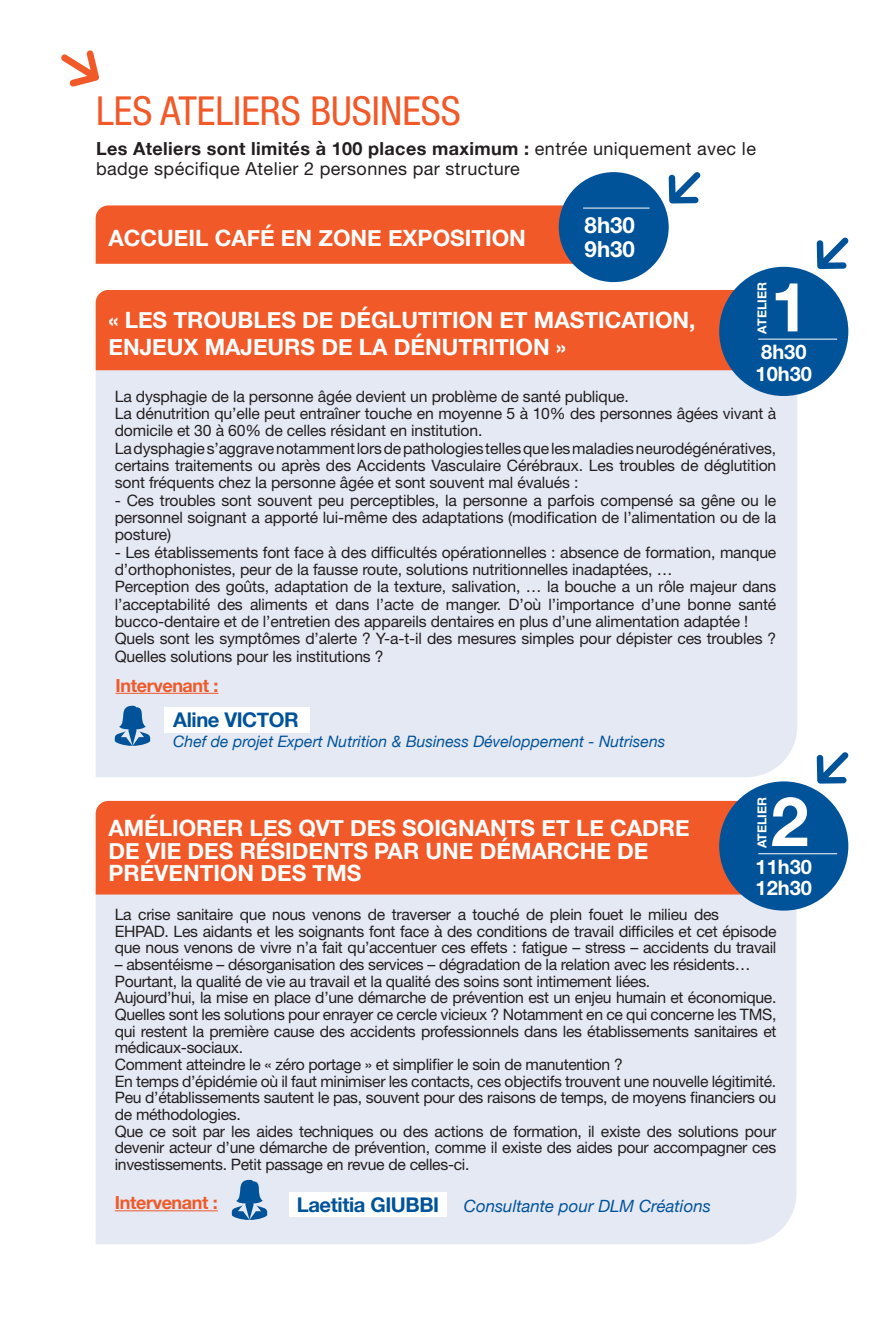
<style>
.page{position:relative;width:893px;height:1340px;background:#fff}
.page>*{position:absolute;margin:0;border:0;box-sizing:border-box;transform-origin:0 0}
.t1{font:700 68.4px "Helvetica Neue LT Std";color:#fff}
.t2{font:condensed 40.05px "Helvetica Neue LT Std";color:#f15929}
.t3{font:700 22.5px/22.5px "Helvetica Neue";color:#fff}
.t4{font:700 22.28px/24.3px "Helvetica Neue LT Std";color:#fff}
.t5{font:700 20.25px "Helvetica Neue";letter-spacing:-.02em;color:#015399}
.t6{font:700 20.03px/21.8px "Helvetica Neue LT Std";color:#fff}
.t7{font:18px/20px "Helvetica Neue";letter-spacing:.02em;color:#231f20}
.t8{font:700 18px "Helvetica Neue";letter-spacing:-.02em;color:#f15929}
.t9{font:italic 16.88px "Helvetica Neue";color:#015399}
.t10{font:15.75px/16.7px "Helvetica Neue";letter-spacing:-.02em;color:#231f20}
.t11{font:italic 15.75px "Helvetica Neue";color:#015399}
.t12{font:700 12.38px "Helvetica Neue LT Std";color:#fff}
.s1{font-weight:700}
</style>
<div class="page">
<svg style="left:61px;top:50px;width:38px;height:37px"></svg>
<div style="left:96px;top:205px;width:477px;height:59px;background:#f15929"></div>
<svg style="left:669px;top:172px;width:32px;height:31px"></svg>
<div style="left:559px;top:172px;width:110px;height:110px;background:#015399;border-radius:50%"></div>
<hr style="left:583px;top:207px;width:67px;height:1px;background:#fff">
<div style="left:96px;top:894px;width:700px;height:350px;background:#e5e9f4"></div>
<div style="left:96px;top:801px;width:644px;height:93px;background:#f15929"></div>
<svg style="left:232px;top:1179px;width:35px;height:40px"></svg>
<hr style="left:115px;top:1210px;width:103px;height:1px;background:#f15929">
<div style="left:289px;top:1191px;width:158px;height:25px;background:#fff"></div>
<svg style="left:817px;top:752px;width:32px;height:31px"></svg>
<div style="left:719px;top:781px;width:129px;height:129px;background:#015399;border-radius:50%"></div>
<hr style="left:758px;top:853px;width:79px;height:1px;background:#fff">
<div style="left:96px;top:370px;width:701px;height:407px;background:#e5e9f4"></div>
<div style="left:96px;top:290px;width:638px;height:80px;background:#f15929"></div>
<svg style="left:817px;top:237px;width:32px;height:32px"></svg>
<div style="left:719px;top:267px;width:129px;height:129px;background:#015399;border-radius:50%"></div>
<hr style="left:758px;top:339px;width:79px;height:1px;background:#fff">
<hr style="left:115px;top:693px;width:104px;height:1px;background:#f15929">
<div style="left:164px;top:707px;width:145px;height:25px;background:#fff"></div>
<svg style="left:115px;top:705px;width:35px;height:41px"></svg>
<h2 class="t2" style="left:96px;top:87px;width:366px">LES ATELIERS BUSINESS</h2>
<p class="t7" style="left:96px;top:138px;width:661px"><span class="s1">Les Ateliers sont limités à 100 places maximum :</span> entrée uniquement avec le badge spécifique Atelier 2 personnes par structure</p>
<h3 class="t3" style="left:108px;top:227px;width:419px">ACCUEIL CAFÉ EN ZONE EXPOSITION</h3>
<h3 class="t4" style="left:585px;top:212px;width:52px">8h30<br>9h30</h3>
<h3 class="t3" style="left:108px;top:307px;width:589px;line-height:27px">« LES TROUBLES DE DÉGLUTITION ET MASTICATION,<br>ENJEUX MAJEURS DE LA DÉNUTRITION »</h3>
<p class="t12" style="left:754px;top:333px;width:53px;rotate:-90deg">ATELIER</p>
<h1 class="t1" style="left:771px;top:265px;width:40px">1</h1>
<p class="t6" style="left:756px;top:340px;width:58px">8h30<br>10h30</p>
<p class="t10" style="left:115px;top:387px;width:663px;line-height:17.3px">La dysphagie de la personne âgée devient un problème de santé publique.<br>La dénutrition qu’elle peut entraîner touche en moyenne 5 à 10% des personnes âgées vivant à domicile et 30 à 60% de celles résidant en institution.<br>La dysphagie s’aggrave notamment lors de pathologies telles que les maladies neurodégénératives, certains traitements ou après des Accidents Vasculaire Cérébraux. Les troubles de déglutition sont fréquents chez la personne âgée et sont souvent mal évalués :</p>
<p class="t10" style="left:115px;top:491px;width:663px;line-height:17.3px;text-align:justify">- Ces troubles sont souvent peu perceptibles, la personne a parfois compensé sa gêne ou le personnel soignant a apporté lui-même des adaptations (modification de l’alimentation ou de la posture)</p>
<p class="t10" style="left:115px;top:543px;width:663px;line-height:17.3px">- Les établissements font face à des difficultés opérationnelles : absence de formation, manque d’orthophonistes, peur de la fausse route, solutions nutritionnelles inadaptées, …<br>Perception des goûts, adaptation de la texture, salivation, … la bouche a un rôle majeur dans l’acceptabilité des aliments et dans l’acte de manger. D’où l’importance d’une bonne santé bucco-dentaire et de l’entretien des appareils dentaires en plus d’une alimentation adaptée !<br>Quels sont les symptômes d’alerte ? Y-a-t-il des mesures simples pour dépister ces troubles ?<br>Quelles solutions pour les institutions ?</p>
<p class="t8" style="left:115px;top:671px;width:105px">Intervenant :</p>
<p class="t5" style="left:173px;top:704px;width:127px">Aline VICTOR</p>
<p class="t11" style="left:173px;top:730px;width:494px">Chef de projet Expert Nutrition &amp; Business Développement - Nutrisens</p>
<h3 class="t3" style="left:108px;top:817px;width:583px">AMÉLIORER LES QVT DES SOIGNANTS ET LE CADRE<br>DE VIE DES RÉSIDENTS PAR UNE DÉMARCHE DE<br>PRÉVENTION DES TMS</h3>
<p class="t12" style="left:754px;top:848px;width:53px;rotate:-90deg">ATELIER</p>
<h1 class="t1" style="left:771px;top:779px;width:40px">2</h1>
<p class="t6" style="left:756px;top:855px;width:58px">11h30<br>12h30</p>
<p class="t10" style="left:115px;top:905px;width:663px">La crise sanitaire que nous venons de traverser a touché de plein fouet le milieu des<br>EHPAD. Les aidants et les soignants font face à des conditions de travail difficiles et cet épisode que nous venons de vivre n’a fait qu’accentuer ces effets : fatigue – stress – accidents du travail</p>
<p class="t10" style="left:115px;top:955px;width:663px">– absentéisme – désorganisation des services – dégradation de la relation avec les résidents… Pourtant, la qualité de vie au travail et la qualité des soins sont intimement liées.<br>Aujourd’hui, la mise en place d’une démarche de prévention est un enjeu humain et économique.<br>Quelles sont les solutions pour enrayer ce cercle vicieux ? Notamment en ce qui concerne les TMS, qui restent la première cause des accidents professionnels dans les établissements sanitaires et médicaux-sociaux.<br>Comment atteindre le « zéro portage » et simplifier le soin de manutention ?<br>En temps d’épidémie où il faut minimiser les contacts, ces objectifs trouvent une nouvelle légitimité.<br>Peu d’établissements sautent le pas, souvent pour des raisons de temps, de moyens financiers ou de méthodologies.<br>Que ce soit par les aides techniques ou des actions de formation, il existe des solutions pour devenir acteur d’une démarche de prévention, comme il existe des aides pour accompagner ces investissements. Petit passage en revue de celles-ci.</p>
<p class="t8" style="left:115px;top:1188px;width:105px">Intervenant :</p>
<p class="t5" style="left:297px;top:1188px;width:144px">Laetitia GIUBBI</p>
<p class="t9" style="left:464px;top:1193px;width:248px">Consultante pour DLM Créations</p>
</div>
